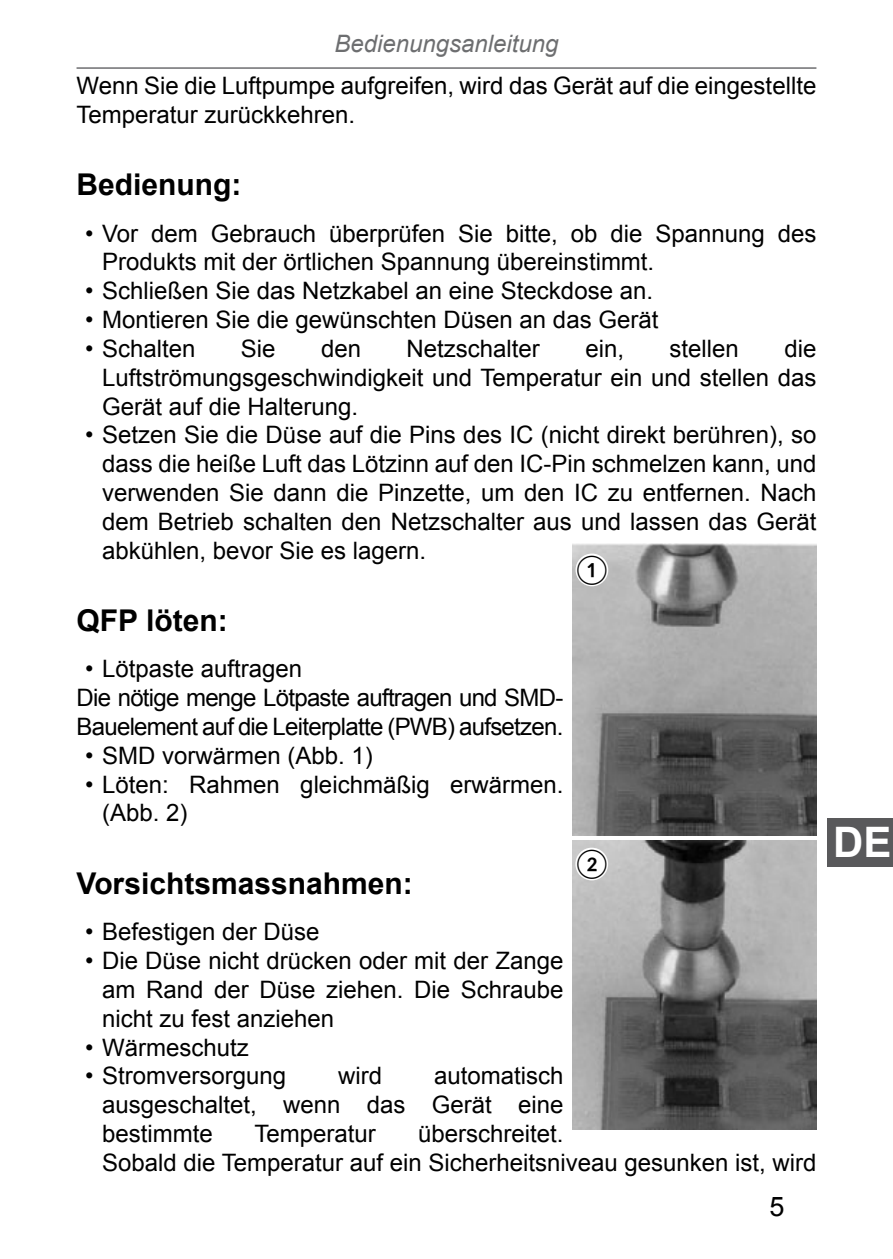
<style>
.page{position:relative;width:893px;height:1259px;background:#fff}
.page>*{position:absolute;margin:0;border:0;box-sizing:border-box;transform-origin:0 0}
.t1{font:700 42px "Arial";color:#fff}
.t2{font:700 30px "Arial";color:#000}
.t3{font:30px "Carlito";color:#000}
.t4{font:27px "Arial";color:#000}
.t5{font:24px/28.8px "Arial";color:#000}
.t6{font:24px/28.8px "Arial";letter-spacing:-.03em;color:#000}
.t7{font:italic 24px "Arial";color:#6d6e70}
</style>
<div class="page">
<div style="left:827px;top:818px;width:66px;height:48px;background:#59595b"></div>
<hr style="left:77px;top:67px;width:739px;height:2px;background:#6d6e70">
<svg style="left:328px;top:67px;width:238px;height:2px"></svg>
<img style="left:572px;top:543px;width:244px;height:292px">
<div style="left:576px;top:553px;width:32px;height:33px;background:#fff;border-radius:50%"></div>
<img style="left:572px;top:840px;width:244px;height:289px">
<div style="left:575px;top:847px;width:33px;height:33px;background:#fff;border-radius:50%"></div>
<p class="t7" style="left:334px;top:28px;width:226px">Bedienungsanleitung</p>
<p class="t5" style="left:77px;top:71px;width:741px">Wenn Sie die Luftpumpe aufgreifen, wird das Gerät auf die eingestellte<br>Temperatur zurückkehren.</p>
<p class="t2" style="left:77px;top:164px;width:167px">Bedienung:</p>
<p class="t5" style="left:102px;top:219px;width:716px;text-indent:-17px">• Vor dem Gebrauch überprüfen Sie bitte, ob die Spannung des<br>Produkts mit der örtlichen Spannung übereinstimmt.</p>
<p class="t5" style="left:85px;top:277px;width:569px">• Schließen Sie das Netzkabel an eine Steckdose an.</p>
<p class="t5" style="left:85px;top:305px;width:575px">• Montieren Sie die gewünschten Düsen an das Gerät</p>
<p class="t5" style="left:85px;top:334px;width:112px">• Schalten</p>
<p class="t5" style="left:241px;top:334px;width:36px">Sie</p>
<p class="t5" style="left:321px;top:334px;width:42px">den</p>
<p class="t5" style="left:407px;top:334px;width:135px">Netzschalter</p>
<p class="t5" style="left:585px;top:334px;width:40px">ein,</p>
<p class="t5" style="left:669px;top:334px;width:71px">stellen</p>
<p class="t5" style="left:102px;top:334px;width:716px;text-align:justify;text-indent:682px">die Luftströmungsgeschwindigkeit und Temperatur ein und stellen das Gerät auf die Halterung.</p>
<p class="t5" style="left:102px;top:421px;width:716px;text-align:justify;text-indent:-17px">• Setzen Sie die Düse auf die Pins des IC (nicht direkt berühren), so dass die heiße Luft das Lötzinn auf den IC-Pin schmelzen kann, und verwenden Sie dann die Pinzette, um den IC zu entfernen. Nach dem Betrieb schalten den Netzschalter aus und lassen das Gerät abkühlen, bevor Sie es lagern.</p>
<p class="t3" style="left:572px;top:549px;width:41px">①</p>
<p class="t2" style="left:77px;top:600px;width:153px">QFP löten:</p>
<p class="t6" style="left:77px;top:655px;width:488px;text-indent:8px">• Lötpaste auftragen<br>Die nötige menge Lötpaste auftragen und SMD-<br>Bauelement auf die Leiterplatte (PWB) aufsetzen.</p>
<p class="t5" style="left:85px;top:741px;width:289px">• SMD vorwärmen (Abb. 1)</p>
<p class="t5" style="left:102px;top:770px;width:463px;text-indent:-17px">• Löten: Rahmen gleichmäßig erwärmen. (Abb. 2)</p>
<p class="t3" style="left:572px;top:843px;width:41px">②</p>
<p class="t2" style="left:77px;top:863px;width:338px">Vorsichtsmassnahmen:</p>
<p class="t5" style="left:85px;top:917px;width:236px">• Befestigen der Düse</p>
<p class="t5" style="left:102px;top:946px;width:463px;text-align:justify;text-indent:-17px">• Die Düse nicht drücken oder mit der Zange am Rand der Düse ziehen. Die Schraube nicht zu fest anziehen</p>
<p class="t5" style="left:85px;top:1033px;width:165px">• Wärmeschutz</p>
<p class="t5" style="left:85px;top:1061px;width:203px">• Stromversorgung</p>
<p class="t5" style="left:338px;top:1061px;width:45px">wird</p>
<p class="t5" style="left:102px;top:1061px;width:463px;text-align:justify;text-indent:332px">automatisch ausgeschaltet, wenn das Gerät eine bestimmte</p>
<p class="t5" style="left:102px;top:1119px;width:716px;text-indent:316px">überschreitet.<br>Sobald die Temperatur auf ein Sicherheitsniveau gesunken ist, wird</p>
<p class="t5" style="left:254px;top:1119px;width:123px">Temperatur</p>
<p class="t4" style="left:769px;top:1189px;width:17px">5</p>
<h1 class="t1" style="left:833px;top:814px;width:60px">DE</h1>
</div>
